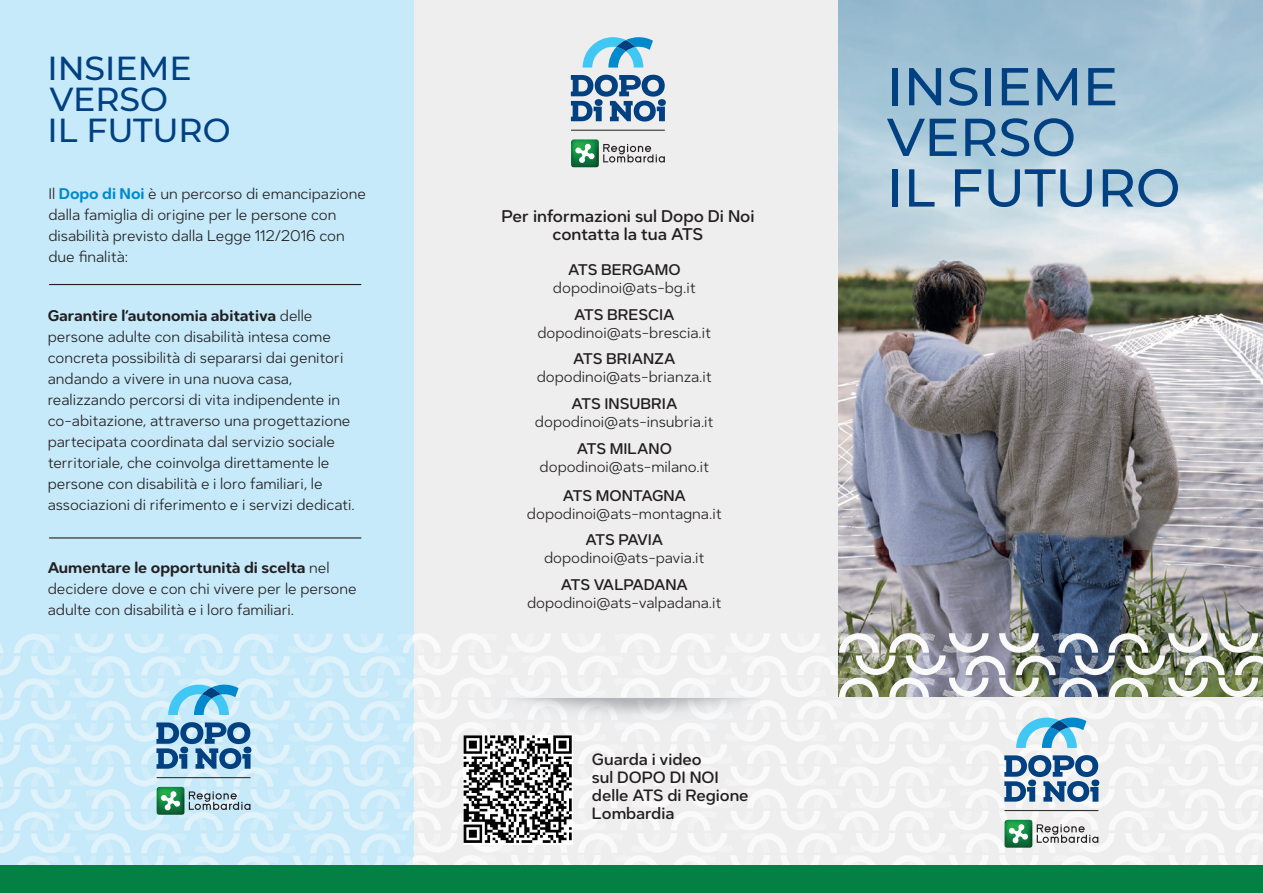
<style>
.page{position:relative;width:1263px;height:893px;background:#fff}
.page>*{position:absolute;margin:0;border:0;box-sizing:border-box;transform-origin:0 0}
.t1{font:500 53.25px/50.7px "Montserrat";color:#014081}
.t2{font:500 33.15px/31.2px "Montserrat";color:#014081}
.t3{font:500 16.5px/18.6px "Dexa Round";letter-spacing:-.005em;color:#231f20;text-align:center}
.t4{font:500 15.9px/18.1px "Dexa Round";color:#231f20}
.t5{font:300 15px/21px "Dexa Round";color:#231f20}
.t6{font:500 15px "Dexa Round";color:#231f20}
.t7{font:500 15px "Dexa Round";letter-spacing:-.065em;color:#231f20}
.s1{font-weight:600;color:#0089cc}
.s2{font-weight:600}
</style>
<div class="page">
<div style="left:359px;top:0;width:904px;height:892px;background:#eeeeef"></div>
<div style="left:0;top:0;width:413px;height:867px;background:#c6eafa"></div>
<img style="left:838px;top:0;width:425px;height:633px">
<img style="left:0;top:633px;width:1263px;height:233px">
<img style="left:495px;top:699px;width:265px;height:32px">
<div style="left:0;top:866px;width:1263px;height:27px;background:#048045"></div>
<svg style="left:1004px;top:755px;width:95px;height:47px"></svg>
<svg style="left:1016px;top:718px;width:70px;height:30px"></svg>
<svg style="left:1004px;top:820px;width:94px;height:28px"></svg>
<hr style="left:1004px;top:810px;width:94px;height:1px;background:#231f20">
<svg style="left:156px;top:722px;width:95px;height:47px"></svg>
<svg style="left:168px;top:685px;width:71px;height:30px"></svg>
<svg style="left:157px;top:787px;width:93px;height:28px"></svg>
<hr style="left:157px;top:777px;width:93px;height:1px;background:#231f20">
<svg style="left:571px;top:75px;width:95px;height:47px"></svg>
<svg style="left:583px;top:37px;width:70px;height:31px"></svg>
<svg style="left:571px;top:139px;width:94px;height:28px"></svg>
<hr style="left:571px;top:130px;width:94px;height:1px;background:#231f20">
<hr style="left:49px;top:284px;width:312px;height:1px;background:#231f20">
<hr style="left:49px;top:537px;width:312px;height:1px;background:#231f20">
<img style="left:463px;top:735px;width:109px;height:110px">
<h2 class="t2" style="left:47px;top:51px;width:185px">INSIEME<br>VERSO<br>IL FUTURO</h2>
<p class="t5" style="left:48px;top:183px;width:319px">Il <span class="s1">Dopo di Noi</span> è un percorso di emancipazione dalla famiglia di origine per le persone con</p>
<p class="t5" style="left:48px;top:225px;width:298px">disabilità previsto dalla Legge 112/2016 con due finalità:</p>
<p class="t5" style="left:48px;top:305px;width:309px"><span class="s2">Garantire l’autonomia abitativa</span> delle persone adulte con disabilità intesa come concreta possibilità di separarsi dai genitori andando a vivere in una nuova casa, realizzando percorsi di vita indipendente in co-abitazione, attraverso una progettazione partecipata coordinata dal servizio sociale territoriale, che coinvolga direttamente le persone con disabilità e i loro familiari, le associazioni di riferimento e i servizi dedicati.</p>
<p class="t5" style="left:48px;top:557px;width:310px"><span class="s2">Aumentare le opportunità di scelta</span> nel decidere dove e con chi vivere per le persone adulte con disabilità e i loro familiari.</p>
<p class="t3" style="left:501px;top:207px;width:255px">Per informazioni sul Dopo Di Noi contatta la tua ATS</p>
<p class="t6" style="left:568px;top:261px;width:114px">ATS BERGAMO</p>
<p class="t5" style="left:553px;top:277px;width:144px">dopodinoi@ats-bg.it</p>
<p class="t6" style="left:574px;top:305px;width:102px">ATS BRESCIA</p>
<p class="t5" style="left:537px;top:322px;width:175px">dopodinoi@ats-brescia.it</p>
<p class="t6" style="left:573px;top:350px;width:104px">ATS BRIANZA</p>
<p class="t5" style="left:537px;top:367px;width:177px">dopodinoi@ats-brianza.it</p>
<p class="t6" style="left:571px;top:395px;width:107px">ATS INSUBRIA</p>
<p class="t5" style="left:535px;top:411px;width:180px">dopodinoi@ats-insubria.it</p>
<p class="t6" style="left:577px;top:440px;width:97px">ATS MILANO</p>
<p class="t5" style="left:540px;top:456px;width:171px">dopodinoi@ats-milano.it</p>
<p class="t6" style="left:563px;top:486px;width:125px">ATS MONTAGNA</p>
<p class="t5" style="left:527px;top:503px;width:196px">dopodinoi@ats-montagna.it</p>
<p class="t7" style="left:585px;top:531px;width:79px">ATS PAVIA</p>
<p class="t5" style="left:544px;top:548px;width:162px">dopodinoi@ats-pavia.it</p>
<p class="t6" style="left:561px;top:576px;width:129px">ATS VALPADANA</p>
<p class="t5" style="left:527px;top:592px;width:196px">dopodinoi@ats-valpadana.it</p>
<p class="t4" style="left:592px;top:750px;width:158px">Guarda i video<br>sul DOPO DI NOI delle ATS di Regione<br>Lombardia</p>
<h1 class="t1" style="left:887px;top:59px;width:233px">INSIEME<br>VERSO</h1>
<h1 class="t1" style="left:887px;top:160px;width:295px">IL FUTURO</h1>
</div>
